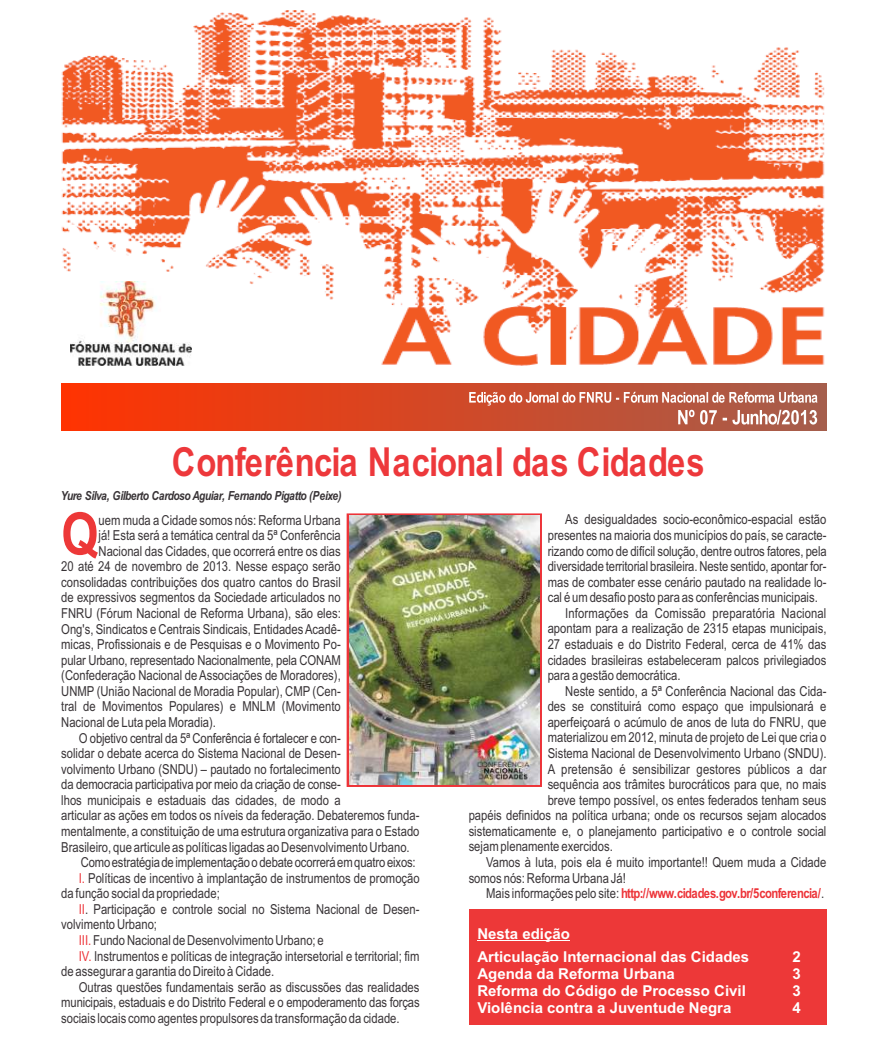
<style>
.page{position:relative;width:886px;height:1063px;background:#fff}
.page>*{position:absolute;margin:0;border:0;box-sizing:border-box;transform-origin:0 0}
.t1{font:700 58.38px "Arial Narrow";color:#ed3838}
.t2{font:700 40px "Arial Narrow";letter-spacing:-.02em;color:#ed383b}
.t3{font:700 15px/23.8px "Arial";color:#fff}
.t4{font:13.75px "Arial Narrow";color:#383336}
.t5{font:700 13.75px "Arial Narrow";letter-spacing:-.045em;color:#ed3338}
.t6{font:italic 700 12.5px "Arial Narrow";letter-spacing:-.045em;color:#383336}
.s1{color:#ed3338}
.s2{font-weight:400;color:#383336}
</style>
<div class="page">
<div style="left:61px;top:383px;width:765px;height:48px;background:linear-gradient(to right,#ff3301,#a55e4d)"></div>
<img style="left:61px;top:10px;width:764px;height:356px">
<svg style="left:469px;top:392px;width:348px;height:33px;background:#c87460"></svg>
<img style="left:70px;top:281px;width:122px;height:85px">
<svg style="left:346px;top:513px;width:196px;height:274px;background:#de6263"></svg>
<div style="left:469px;top:909px;width:357px;height:116px;background:#ed3838"></div>
<hr style="left:477px;top:940px;width:93px;height:1px;background:#fff">
<img style="left:349px;top:516px;width:190px;height:268px">
<h2 class="t2" style="left:172px;top:447px;width:534px">Conferência Nacional das Cidades</h2>
<p class="t6" style="left:61px;top:491px;width:282px">Yure Silva, Gilberto Cardoso Aguiar, Fernando Pigatto (Peixe)</p>
<h1 class="t1" style="left:61px;top:512px;width:39px">Q</h1>
<p class="t4" style="left:99px;top:515px;width:244px">uem muda a Cidade somos nós: Reforma Urbana</p>
<p class="t4" style="left:99px;top:530px;width:244px">já! Esta será a temática central da 5ª Conferência</p>
<p class="t4" style="left:99px;top:546px;width:244px">Nacional das Cidades, que ocorrerá entre os dias</p>
<p class="t4" style="left:61px;top:561px;width:281px">20 até 24 de novembro de 2013. Nesse espaço serão</p>
<p class="t4" style="left:61px;top:577px;width:281px">consolidadas contribuições dos quatro cantos do Brasil</p>
<p class="t4" style="left:61px;top:592px;width:281px">de expressivos segmentos da Sociedade articulados no</p>
<p class="t4" style="left:61px;top:608px;width:281px">FNRU (Fórum Nacional de Reforma Urbana), são eles:</p>
<p class="t4" style="left:61px;top:624px;width:281px">Ong's, Sindicatos e Centrais Sindicais, Entidades Acadê-</p>
<p class="t4" style="left:61px;top:639px;width:281px">micas, Profissionais e de Pesquisas e o Movimento Po-</p>
<p class="t4" style="left:61px;top:655px;width:281px">pular Urbano, representado Nacionalmente, pela CONAM</p>
<p class="t4" style="left:61px;top:670px;width:281px">(Confederação Nacional de Associações de Moradores),</p>
<p class="t4" style="left:61px;top:686px;width:281px">UNMP (União Nacional de Moradia Popular), CMP (Cen-</p>
<p class="t4" style="left:61px;top:701px;width:281px">tral de Movimentos Populares) e MNLM (Movimento</p>
<p class="t4" style="left:61px;top:717px;width:156px">Nacional de Luta pela Moradia).</p>
<p class="t4" style="left:79px;top:733px;width:263px">O objetivo central da 5ª Conferência é fortalecer e con-</p>
<p class="t4" style="left:61px;top:748px;width:281px">solidar o debate acerca do Sistema Nacional de Desen-</p>
<p class="t4" style="left:61px;top:764px;width:281px">volvimento Urbano (SNDU) – pautado no fortalecimento</p>
<p class="t4" style="left:61px;top:779px;width:281px">da democracia participativa por meio da criação de conse-</p>
<p class="t4" style="left:61px;top:795px;width:281px">lhos municipais e estaduais das cidades, de modo a</p>
<p class="t4" style="left:61px;top:810px;width:360px">articular as ações em todos os níveis da federação. Debateremos funda-</p>
<p class="t4" style="left:61px;top:826px;width:360px">mentalmente, a constituição de uma estrutura organizativa para o Estado</p>
<p class="t4" style="left:61px;top:842px;width:350px">Brasileiro, que articule as políticas ligadas ao Desenvolvimento Urbano.</p>
<p class="t4" style="left:81px;top:857px;width:336px">Comoestratégiadeimplementaçãoo debate ocorreráemquatro eixos:</p>
<p class="t4" style="left:79px;top:873px;width:342px"><span class="s1">I.</span> Políticas de incentivo à implantação de instrumentos de promoção</p>
<p class="t4" style="left:61px;top:888px;width:160px">da função social da propriedade;</p>
<p class="t4" style="left:79px;top:904px;width:342px"><span class="s1">II</span>. Participação e controle social no Sistema Nacional de Desen-</p>
<p class="t4" style="left:61px;top:919px;width:97px">volvimento Urbano;</p>
<p class="t4" style="left:79px;top:935px;width:247px"><span class="s1">III.</span> Fundo Nacional de Desenvolvimento Urbano; e</p>
<p class="t4" style="left:79px;top:950px;width:342px"><span class="s1">IV.</span> Instrumentos e políticas de integração intersetorial e territorial; fim</p>
<p class="t4" style="left:61px;top:966px;width:215px">de assegurar a garantia do Direito à Cidade.</p>
<p class="t4" style="left:79px;top:982px;width:342px">Outras questões fundamentais serão as discussões das realidades</p>
<p class="t4" style="left:61px;top:997px;width:360px">municipais, estaduais e do Distrito Federal e o empoderamento das forças</p>
<p class="t4" style="left:61px;top:1013px;width:340px">sociais locais como agentes propulsores da transformação da cidade.</p>
<p class="t4" style="left:565px;top:514px;width:263px">As desigualdades socio-econômico-espacial estão</p>
<p class="t4" style="left:548px;top:530px;width:280px">presentes na maioria dos municípios do país, se caracte-</p>
<p class="t4" style="left:548px;top:546px;width:280px">rizando como de difícil solução, dentre outros fatores, pela</p>
<p class="t4" style="left:548px;top:561px;width:280px">diversidade territorial brasileira. Neste sentido, apontar for-</p>
<p class="t4" style="left:548px;top:577px;width:280px">mas de combater esse cenário pautado na realidade lo-</p>
<p class="t4" style="left:548px;top:592px;width:272px">cal é um desafio posto para as conferências municipais.</p>
<p class="t4" style="left:565px;top:608px;width:263px">Informações da Comissão preparatória Nacional</p>
<p class="t4" style="left:548px;top:623px;width:280px">apontam para a realização de 2315 etapas municipais,</p>
<p class="t4" style="left:548px;top:639px;width:280px">27 estaduais e do Distrito Federal, cerca de 41% das</p>
<p class="t4" style="left:548px;top:655px;width:280px">cidades brasileiras estabeleceram palcos privilegiados</p>
<p class="t4" style="left:548px;top:670px;width:134px">para a gestão democrática.</p>
<p class="t4" style="left:565px;top:686px;width:263px">Neste sentido, a 5ª Conferência Nacional das Cida-</p>
<p class="t4" style="left:548px;top:701px;width:280px">des se constituirá como espaço que impulsionará e</p>
<p class="t4" style="left:548px;top:717px;width:280px">aperfeiçoará o acúmulo de anos de luta do FNRU, que</p>
<p class="t4" style="left:548px;top:732px;width:280px">materializou em 2012, minuta de projeto de Lei que cria o</p>
<p class="t4" style="left:548px;top:748px;width:280px">Sistema Nacional de Desenvolvimento Urbano (SNDU).</p>
<p class="t4" style="left:548px;top:764px;width:280px">A pretensão é sensibilizar gestores públicos a dar</p>
<p class="t4" style="left:548px;top:779px;width:280px">sequência aos trâmites burocráticos para que, no mais</p>
<p class="t4" style="left:548px;top:795px;width:280px">breve tempo possível, os entes federados tenham seus</p>
<p class="t4" style="left:469px;top:810px;width:359px">papéis definidos na política urbana; onde os recursos sejam alocados</p>
<p class="t4" style="left:469px;top:826px;width:359px">sistematicamente e, o planejamento participativo e o controle social</p>
<p class="t4" style="left:469px;top:841px;width:146px">sejam plenamente exercidos.</p>
<p class="t4" style="left:486px;top:857px;width:342px">Vamos à luta, pois ela é muito importante!! Quem muda a Cidade</p>
<p class="t4" style="left:469px;top:873px;width:159px">somos nós: Reforma Urbana Já!</p>
<p class="t5" style="left:486px;top:888px;width:339px"><span class="s2">Mais informações pelo site:</span> http://www.cidades.gov.br/5conferencia/<span class="s2">.</span></p>
<p class="t3" style="left:477px;top:923px;width:273px">Nesta edição<br>Articulação Internacional das Cidades</p>
<p class="t3" style="left:792px;top:947px;width:10px">2</p>
<p class="t3" style="left:477px;top:963px;width:199px">Agenda da Reforma Urbana</p>
<p class="t3" style="left:792px;top:963px;width:10px">3</p>
<p class="t3" style="left:477px;top:980px;width:270px">Reforma do Código de Processo Civil</p>
<p class="t3" style="left:792px;top:980px;width:10px">3</p>
<p class="t3" style="left:477px;top:997px;width:255px">Violência contra a Juventude Negra</p>
<p class="t3" style="left:792px;top:997px;width:10px">4</p>
</div>
